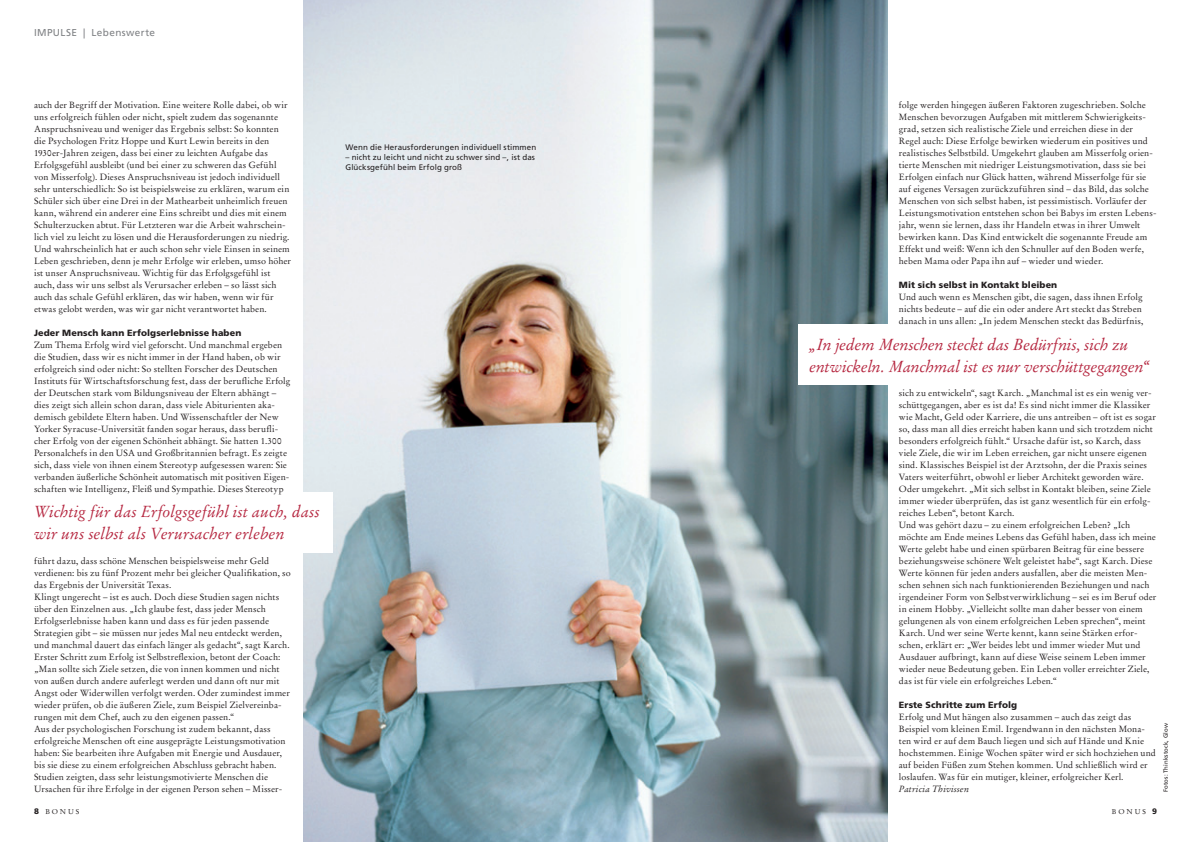
<style>
.page{position:relative;width:1191px;height:842px;background:#fff}
.page>*{position:absolute;margin:0;border:0;box-sizing:border-box;transform-origin:0 0}
.t1{font:italic 16px/22px "Stempel Garamond LT";letter-spacing:-.015em;color:#b62841}
.t2{font:10px "Frutiger LT";letter-spacing:.035em;color:#808285}
.Lt{font:9px/12px "Stempel Garamond LT";letter-spacing:.01em;color:#231f20}
.Lt-2{font:900 9px "Frutiger LT";letter-spacing:.01em;color:#231f20}
.t3{font:italic 9px "Stempel Garamond LT";letter-spacing:.02em;color:#231f20}
.BU{font:8px/10px "Frutiger LT";letter-spacing:.01em;color:#231f20}
.t4{font:7px "Stempel Garamond LT";letter-spacing:.265em;color:#231f20}
.t5{font:6px "Frutiger LT";letter-spacing:.02em;color:#231f20}
.s1{font-family:"Frutiger LT";font-weight:900;font-size:8px}
</style>
<div class="page">
<img style="left:303px;top:0;width:584px;height:842px">
<div style="left:298px;top:492px;width:35px;height:60px;background:#fff"></div>
<div style="left:797px;top:324px;width:102px;height:60px;background:#fff"></div>
<p class="t2" style="left:34px;top:26px;width:123px">IMPULSE | Lebenswerte</p>
<p class="Lt" style="left:34px;top:99px;width:258px">auch der Begriff der Motivation. Eine weitere Rolle dabei, ob wir uns erfolgreich fühlen oder nicht, spielt zudem das sogenannte Anspruchsniveau und weniger das Ergebnis selbst: So konnten die Psychologen Fritz Hoppe und Kurt Lewin bereits in den 1930er-Jahren zeigen, dass bei einer zu leichten Aufgabe das Erfolgsgefühl ausbleibt (und bei einer zu schweren das Gefühl von Misserfolg). Dieses Anspruchsniveau ist jedoch individuell sehr unterschiedlich: So ist beispielsweise zu erklären, warum ein Schüler sich über eine Drei in der Mathearbeit unheimlich freuen kann, während ein anderer eine Eins schreibt und dies mit einem Schulterzucken abtut. Für Letzteren war die Arbeit wahrschein&shy;lich viel zu leicht zu lösen und die Herausforderungen zu niedrig.<br>Und wahrscheinlich hat er auch schon sehr viele Einsen in seinem Leben geschrieben, denn je mehr Erfolge wir erleben, umso höher ist unser Anspruchsniveau. Wichtig für das Erfolgsgefühl ist auch, dass wir uns selbst als Verursacher erleben – so lässt sich auch das schale Gefühl erklären, das wir haben, wenn wir für etwas gelobt werden, was wir gar nicht verantwortet haben.</p>
<p class="Lt-2" style="left:34px;top:327px;width:209px">Jeder Mensch kann Erfolgserlebnisse haben</p>
<p class="Lt" style="left:34px;top:339px;width:258px">Zum Thema Erfolg wird viel geforscht. Und manchmal ergeben die Studien, dass wir es nicht immer in der Hand haben, ob wir erfolgreich sind oder nicht: So stellten Forscher des Deutschen Instituts für Wirtschaftsforschung fest, dass der berufliche Erfolg der Deutschen stark vom Bildungsniveau der Eltern abhängt – dies zeigt sich allein schon daran, dass viele Abiturienten aka&shy;demisch gebildete Eltern haben. Und Wissenschaftler der New Yorker Syracuse-Universität fanden sogar heraus, dass berufli&shy;cher Erfolg von der eigenen Schönheit abhängt. Sie hatten 1.300<br>Personalchefs in den USA und Großbritannien befragt. Es zeigte sich, dass viele von ihnen einem Stereotyp aufgesessen waren: Sie verbanden äußerliche Schönheit automatisch mit positiven Eigen&shy;schaften wie Intelligenz, Fleiß und Sympathie. Dieses Stereotyp</p>
<p class="t1" style="left:34px;top:500px;width:287px">Wichtig für das Erfolgsgefühl ist auch, dass wir uns selbst als Verursacher erleben</p>
<p class="Lt" style="left:34px;top:555px;width:258px">führt dazu, dass schöne Menschen beispielsweise mehr Geld verdienen: bis zu fünf Prozent mehr bei gleicher Qualifikation, so das Ergebnis der Universität Texas.</p>
<p class="Lt" style="left:34px;top:591px;width:257px">Klingt ungerecht – ist es auch. Doch diese Studien sagen nichts über den Einzelnen aus. „Ich glaube fest, dass jeder Mensch Erfolgserlebnisse haben kann und dass es für jeden passende Strategien gibt – sie müssen nur jedes Mal neu entdeckt werden, und manchmal dauert das einfach länger als gedacht“, sagt Karch.<br>Erster Schritt zum Erfolg ist Selbstreflexion, betont der Coach: „Man sollte sich Ziele setzen, die von innen kommen und nicht von außen durch andere auferlegt werden und dann oft nur mit Angst oder Widerwillen verfolgt werden. Oder zumindest immer wieder prüfen, ob die äußeren Ziele, zum Beispiel Zielvereinba&shy;rungen mit dem Chef, auch zu den eigenen passen.“</p>
<p class="Lt" style="left:34px;top:723px;width:253px">Aus der psychologischen Forschung ist zudem bekannt, dass erfolgreiche Menschen oft eine ausgeprägte Leistungsmotivation haben: Sie bearbeiten ihre Aufgaben mit Energie und Ausdauer, bis sie diese zu einem erfolgreichen Abschluss gebracht haben.<br>Studien zeigten, dass sehr leistungsmotivierte Menschen die Ursachen für ihre Erfolge in der eigenen Person sehen – Misser-</p>
<p class="BU" style="left:345px;top:142px;width:192px">Wenn die Herausforderungen individuell stimmen</p>
<p class="BU" style="left:345px;top:152px;width:191px">– nicht zu leicht und nicht zu schwer sind –, ist das<br>Glücksgefühl beim Erfolg groß</p>
<p class="Lt" style="left:899px;top:99px;width:259px">folge werden hingegen äußeren Faktoren zugeschrieben. Solche Menschen bevorzugen Aufgaben mit mittlerem Schwierigkeits&shy;grad, setzen sich realistische Ziele und erreichen diese in der Regel auch: Diese Erfolge bewirken wiederum ein positives und realistisches Selbstbild. Umgekehrt glauben am Misserfolg orien&shy;tierte Menschen mit niedriger Leistungsmotivation, dass sie bei Erfolgen einfach nur Glück hatten, während Misserfolge für sie auf eigenes Versagen zurückzuführen sind – das Bild, das solche Menschen von sich selbst haben, ist pessimistisch. Vorläufer der Leistungsmotivation entstehen schon bei Babys im ersten Lebens&shy;jahr, wenn sie lernen, dass ihr Handeln etwas in ihrer Umwelt bewirken kann. Das Kind entwickelt die sogenannte Freude am Effekt und weiß: Wenn ich den Schnuller auf den Boden werfe, heben Mama oder Papa ihn auf – wieder und wieder.</p>
<p class="Lt-2" style="left:899px;top:279px;width:160px">Mit sich selbst in Kontakt bleiben</p>
<p class="Lt" style="left:899px;top:291px;width:246px">Und auch wenn es Menschen gibt, die sagen, dass ihnen Erfolg nichts bedeute – auf die ein oder andere Art steckt das Streben danach in uns allen: „In jedem Menschen steckt das Bedürfnis,</p>
<p class="t1" style="left:809px;top:333px;width:342px">„In jedem Menschen steckt das Bedürfnis, sich zu entwickeln. Manchmal ist es nur verschüttgegangen“</p>
<p class="Lt" style="left:899px;top:387px;width:259px">sich zu entwickeln“, sagt Karch. „Manchmal ist es ein wenig ver&shy;schüttgegangen, aber es ist da! Es sind nicht immer die Klassiker wie Macht, Geld oder Karriere, die uns antreiben – oft ist es sogar so, dass man all dies erreicht haben kann und sich trotzdem nicht besonders erfolgreich fühlt.“ Ursache dafür ist, so Karch, dass viele Ziele, die wir im Leben erreichen, gar nicht unsere eigenen sind. Klassisches Beispiel ist der Arztsohn, der die Praxis seines Vaters weiterführt, obwohl er lieber Architekt geworden wäre.<br>Oder umgekehrt. „Mit sich selbst in Kontakt bleiben, seine Ziele immer wieder überprüfen, das ist ganz wesentlich für ein erfolg&shy;reiches Leben“, betont Karch.</p>
<p class="Lt" style="left:899px;top:519px;width:259px">Und was gehört dazu – zu einem erfolgreichen Leben? „Ich möchte am Ende meines Lebens das Gefühl haben, dass ich meine Werte gelebt habe und einen spürbaren Beitrag für eine bessere beziehungsweise schönere Welt geleistet habe“, sagt Karch. Diese Werte können für jeden anders ausfallen, aber die meisten Men&shy;schen sehnen sich nach funktionierenden Beziehungen und nach irgendeiner Form von Selbstverwirklichung – sei es im Beruf oder in einem Hobby. „Vielleicht sollte man daher besser von einem gelungenen als von einem erfolgreichen Leben sprechen“, meint Karch. Und wer seine Werte kennt, kann seine Stärken erfor&shy;schen, erklärt er: „Wer beides lebt und immer wieder Mut und Ausdauer aufbringt, kann auf diese Weise seinem Leben immer wieder neue Bedeutung geben. Ein Leben voller erreichter Ziele, das ist für viele ein erfolgreiches Leben.“</p>
<p class="Lt-2" style="left:899px;top:699px;width:120px">Erste Schritte zum Erfolg</p>
<p class="Lt" style="left:899px;top:711px;width:258px">Erfolg und Mut hängen also zusammen – auch das zeigt das Beispiel vom kleinen Emil. Irgendwann in den nächsten Mona&shy;ten wird er auf dem Bauch liegen und sich auf Hände und Knie hochstemmen. Einige Wochen später wird er sich hochziehen und auf beiden Füßen zum Stehen kommen. Und schließlich wird er loslaufen. Was für ein mutiger, kleiner, erfolgreicher Kerl.</p>
<p class="t3" style="left:899px;top:783px;width:72px">Patricia Thivissen</p>
<p class="t5" style="left:1162px;top:792px;width:70px;rotate:-90deg">Fotos: Thinkstock, Glow</p>
<p class="t4" style="left:34px;top:808px;width:47px"><span class="s1">8</span> BONUS</p>
<p class="t4" style="left:1111px;top:808px;width:47px">BONUS <span class="s1">9</span></p>
</div>
